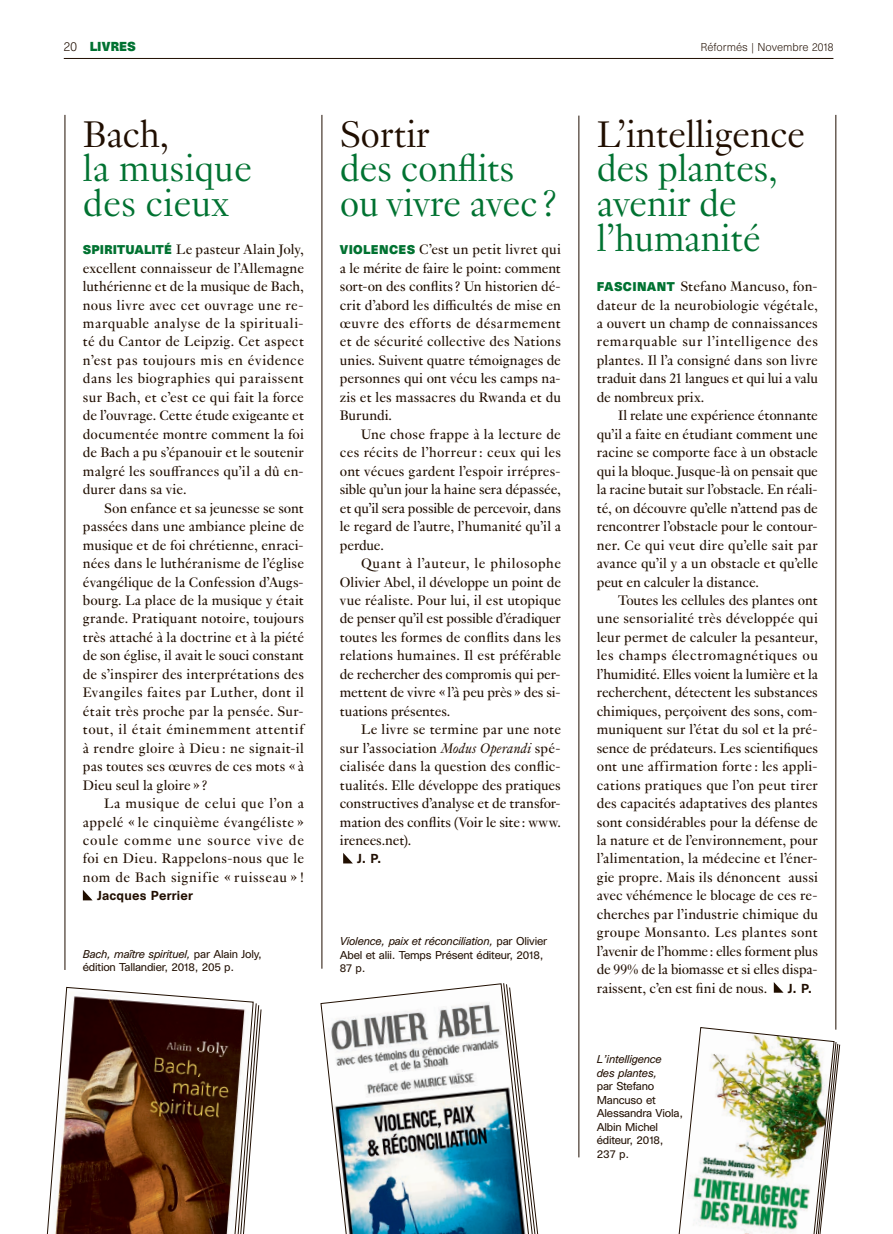
<style>
.page{position:relative;width:893px;height:1234px;background:#fff}
.page>*{position:absolute;margin:0;border:0;box-sizing:border-box;transform-origin:0 0}
.REF_Titres_indd{font:300 40.5px/34.5px "Genath";letter-spacing:-.01em;color:#007231}
.REF_Titres_indd-2{font:300 40.5px "Genath";letter-spacing:-.01em;color:#200e00}
.REF_Texte_indd{font:15px/18.5px "Genath";color:#200e00;text-align:justify}
.REF_Texte_indd-2{font:500 12px "Unica SB";letter-spacing:.015em;color:#200e00}
.t1{font:700 12px "Unica SB";color:#007231}
.REF_legendes_copyrig{font:10.5px/13.5px "Unica SB";letter-spacing:-.02em;color:#200e00}
.REF_legendes_copyrig-2{font:italic 10.5px "Unica SB";letter-spacing:-.02em;color:#200e00}
.t2{font:300 10.5px "Unica SB";color:#200e00}
.s1{font-weight:300;color:#200e00}
.s2{font-family:"Unica SB";font-weight:700;font-size:11.7px;color:#007231}
.s3{font-style:italic}
.s4{color:#200e00}
</style>
<div class="page">
<hr style="left:579px;top:116px;width:1px;height:1041px;background:#200e00">
<hr style="left:322px;top:115px;width:1px;height:853px;background:#200e00">
<hr style="left:65px;top:115px;width:1px;height:854px;background:#200e00">
<hr style="left:836px;top:115px;width:1px;height:914px;background:#200e00">
<svg style="left:83px;top:890px;width:9px;height:10px"></svg>
<svg style="left:343px;top:853px;width:10px;height:10px"></svg>
<svg style="left:533px;top:1189px;width:5px;height:44px"></svg>
<svg style="left:320px;top:983px;width:213px;height:250px"></svg>
<svg style="left:254px;top:1003px;width:8px;height:102px"></svg>
<img style="left:47px;top:986px;width:207px;height:247px">
<img style="left:678px;top:1026px;width:162px;height:207px">
<svg style="left:774px;top:982px;width:9px;height:10px"></svg>
<hr style="left:64px;top:58px;width:769px;height:1px;background:#200e00">
<p class="t1" style="left:64px;top:39px;width:73px"><span class="s1">20</span> LIVRES</p>
<p class="t2" style="left:700px;top:41px;width:134px">Réformés | Novembre 2018</p>
<p class="REF_Titres_indd-2" style="left:83px;top:106px;width:88px">Bach,</p>
<p class="REF_Titres_indd" style="left:83px;top:148px;width:171px">la musique</p>
<p class="REF_Titres_indd" style="left:83px;top:183px;width:148px">des cieux</p>
<p class="REF_Texte_indd" style="left:83px;top:239px;width:223px"><span class="s2">SPIRITUALITÉ</span> Le pasteur Alain Joly, excellent connaisseur de l’Allemagne luthérienne et de la musique de Bach, nous livre avec cet ouvrage une re&shy;marquable analyse de la spirituali&shy;té du Cantor de Leipzig. Cet aspect n’est pas toujours mis en évidence dans les biographies qui paraissent sur Bach, et c’est ce qui fait la force de l’ouvrage. Cette étude exigeante et documentée montre comment la foi de Bach a pu s’épanouir et le soutenir malgré les souffrances qu’il a dû en&shy;durer dans sa vie.</p>
<p class="REF_Texte_indd" style="left:83px;top:497px;width:223px;text-indent:21px">Son enfance et sa jeunesse se sont passées dans une ambiance pleine de musique et de foi chrétienne, enraci&shy;nées dans le luthéranisme de l’église évangélique de la Confession d’Augs&shy;bourg. La place de la musique y était grande. Pratiquant notoire, toujours très attaché à la doctrine et à la piété de son église, il avait le souci constant de s’inspirer des interprétations des Evangiles faites par Luther, dont il était très proche par la pensée. Sur&shy;tout, il était éminemment attentif à rendre gloire à Dieu : ne signait-il pas toutes ses œuvres de ces mots « à Dieu seul la gloire » ?</p>
<p class="REF_Texte_indd" style="left:83px;top:792px;width:223px;text-indent:21px">La musique de celui que l’on a appelé « le cinquième évangéliste » coule comme une source vive de foi en Dieu. Rappelons-nous que le nom de Bach signifie « ruisseau » !</p>
<p class="REF_Texte_indd-2" style="left:97px;top:888px;width:97px">Jacques Perrier</p>
<p class="REF_legendes_copyrig" style="left:83px;top:947px;width:181px"><span class="s3">Bach, maître spirituel,</span> par Alain Joly, édition Tallandier, 2018, 205 p.</p>
<p class="REF_Titres_indd-2" style="left:340px;top:106px;width:92px">Sortir</p>
<p class="REF_Titres_indd" style="left:340px;top:148px;width:176px">des conflits</p>
<p class="REF_Titres_indd" style="left:340px;top:183px;width:219px">ou vivre avec ?</p>
<p class="REF_Texte_indd" style="left:340px;top:239px;width:223px"><span class="s2">VIOLENCES</span> C’est un petit livret qui a le mérite de faire le point: comment sort-on des conflits ? Un historien dé&shy;crit d’abord les difficultés de mise en œuvre des efforts de désarmement et de sécurité collective des Nations unies. Suivent quatre témoignages de personnes qui ont vécu les camps na&shy;zis et les massacres du Rwanda et du Burundi.</p>
<p class="REF_Texte_indd" style="left:340px;top:423px;width:223px;text-indent:21px">Une chose frappe à la lecture de ces récits de l’horreur : ceux qui les ont vécues gardent l’espoir irrépres&shy;sible qu’un jour la haine sera dépassée, et qu’il sera possible de percevoir, dans le regard de l’autre, l’humanité qu’il a perdue.</p>
<p class="REF_Texte_indd" style="left:340px;top:553px;width:223px;text-indent:21px">Quant à l’auteur, le philosophe Olivier Abel, il développe un point de vue réaliste. Pour lui, il est utopique de penser qu’il est possible d’éradiquer toutes les formes de conflits dans les relations humaines. Il est préférable de rechercher des compromis qui per&shy;mettent de vivre « l’à peu près » des si&shy;tuations présentes.</p>
<p class="REF_Texte_indd" style="left:340px;top:719px;width:223px;text-indent:21px">Le livre se termine par une note sur l’association <span class="s3">Modus Operandi</span> spé&shy;cialisée dans la question des conflic&shy;tualités. Elle développe des pratiques constructives d’analyse et de transfor&shy;mation des conflits (Voir le site : www. irenees.net).</p>
<p class="REF_Texte_indd-2" style="left:357px;top:851px;width:26px">J. P.</p>
<p class="REF_legendes_copyrig" style="left:340px;top:934px;width:209px"><span class="s3">Violence, paix et réconciliation,</span> par Olivier<br>Abel et alii. Temps Présent éditeur, 2018,<br>87 p.</p>
<p class="REF_Titres_indd" style="left:597px;top:114px;width:210px"><span class="s4">L’intelligence </span>des plantes, avenir de</p>
<p class="REF_Titres_indd" style="left:597px;top:217px;width:165px">l’humanité</p>
<p class="REF_Texte_indd" style="left:597px;top:276px;width:223px"><span class="s2">FASCINANT</span> Stefano Mancuso, fon&shy;dateur de la neurobiologie végétale, a ouvert un champ de connaissances remarquable sur l’intelligence des plantes. Il l’a consigné dans son livre traduit dans 21 langues et qui lui a valu de nombreux prix.</p>
<p class="REF_Texte_indd" style="left:597px;top:405px;width:223px;text-indent:21px">Il relate une expérience étonnante qu’il a faite en étudiant comment une racine se comporte face à un obstacle qui la bloque. Jusque-là on pensait que la racine butait sur l’obstacle. En réali&shy;té, on découvre qu’elle n’attend pas de rencontrer l’obstacle pour le contour&shy;ner. Ce qui veut dire qu’elle sait par avance qu’il y a un obstacle et qu’elle peut en calculer la distance.</p>
<p class="REF_Texte_indd" style="left:597px;top:589px;width:223px;text-indent:21px">Toutes les cellules des plantes ont une sensorialité très développée qui leur permet de calculer la pesanteur, les champs électromagnétiques ou l’humidité. Elles voient la lumière et la recherchent, détectent les substances chimiques, perçoivent des sons, com&shy;muniquent sur l’état du sol et la pré&shy;sence de prédateurs. Les scientifiques ont une affirmation forte : les appli&shy;cations pratiques que l’on peut tirer des capacités adaptatives des plantes sont considérables pour la défense de la nature et de l’environnement, pour l’alimentation, la médecine et l’éner&shy;gie propre. Mais ils dénoncent aussi avec véhémence le blocage de ces re&shy;cherches par l’industrie chimique du groupe Monsanto. Les plantes sont l’avenir de l’homme : elles forment plus de 99% de la biomasse et si elles dispa&shy;raissent, c’en est fini de nous.</p>
<p class="REF_Texte_indd-2" style="left:788px;top:980px;width:26px">J. P.</p>
<p class="REF_legendes_copyrig-2" style="left:597px;top:1052px;width:66px">L’intelligence</p>
<p class="REF_legendes_copyrig-2" style="left:597px;top:1066px;width:62px">des plantes,</p>
<p class="REF_legendes_copyrig" style="left:597px;top:1079px;width:59px">par Stefano</p>
<p class="REF_legendes_copyrig" style="left:597px;top:1093px;width:60px">Mancuso et</p>
<p class="REF_legendes_copyrig" style="left:597px;top:1106px;width:88px">Alessandra Viola,</p>
<p class="REF_legendes_copyrig" style="left:597px;top:1120px;width:63px">Albin Michel</p>
<p class="REF_legendes_copyrig" style="left:597px;top:1133px;width:68px">éditeur, 2018,</p>
<p class="REF_legendes_copyrig" style="left:597px;top:1147px;width:34px">237 p.</p>
</div>
